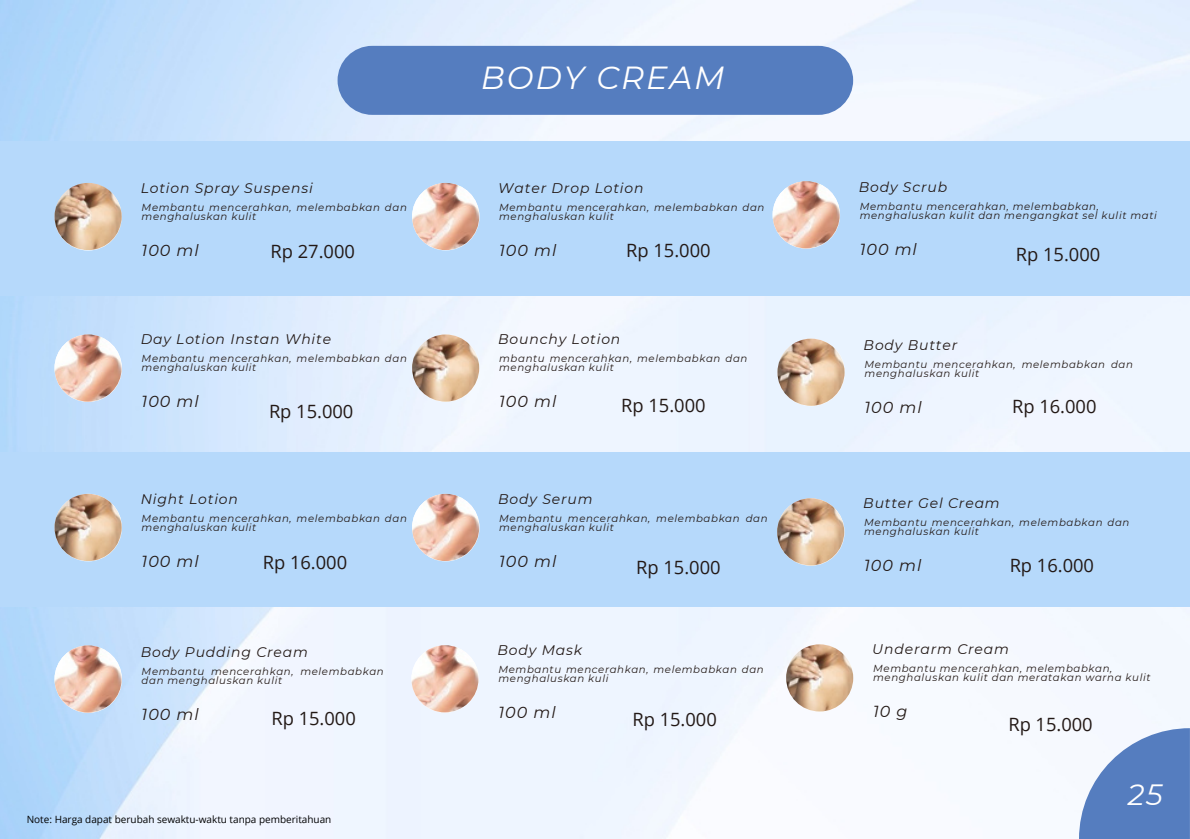
<style>
.page{position:relative;width:1190px;height:839px;background:#fff}
.page>*{position:absolute;margin:0;border:0;box-sizing:border-box;transform-origin:0 0}
.t1{font:italic 31.8px "Montserrat";letter-spacing:.06em;color:#fff}
.t2{font:italic 29.2px "Montserrat";color:#fff}
.t3{font:18.4px "Open Sans";color:#231916}
.t4{font:italic 16px "Montserrat";letter-spacing:.06em;color:#231916}
.t5{font:italic 14px "Montserrat";letter-spacing:.06em;color:#231916}
.t6{font:italic 10.2px/9px "Montserrat";letter-spacing:.06em;color:#231916}
.t7{font:10px "Open Sans";color:#000}
</style>
<div class="page">
<img style="left:0;top:1px;width:1190px;height:837px">
<div style="left:0;top:452px;width:1190px;height:154px;background:#b6d9fb"></div>
<div style="left:0;top:141px;width:1190px;height:155px;background:#b6d9fb"></div>
<div style="left:338px;top:46px;width:515px;height:69px;background:#557dbf;border-radius:35px"></div>
<img style="left:55px;top:183px;width:66px;height:67px;border-radius:50%">
<img style="left:412px;top:183px;width:67px;height:67px;border-radius:50%">
<img style="left:777px;top:498px;width:67px;height:67px;border-radius:50%">
<img style="left:411px;top:645px;width:68px;height:67px;border-radius:50%">
<img style="left:55px;top:334px;width:67px;height:67px;border-radius:50%">
<img style="left:412px;top:334px;width:67px;height:67px;border-radius:50%">
<img style="left:55px;top:494px;width:66px;height:67px;border-radius:50%">
<img style="left:412px;top:494px;width:67px;height:67px;border-radius:50%">
<img style="left:786px;top:644px;width:67px;height:67px;border-radius:50%">
<img style="left:773px;top:181px;width:67px;height:67px;border-radius:50%">
<img style="left:55px;top:645px;width:67px;height:67px;border-radius:50%">
<svg style="left:777px;top:338px;width:68px;height:68px"></svg>
<img style="left:777px;top:338px;width:67px;height:67px;border-radius:50%">
<svg style="left:1079px;top:728px;width:111px;height:110px"></svg>
<p class="t1" style="left:481px;top:58px;width:245px">BODY CREAM</p>
<p class="t5" style="left:141px;top:179px;width:174px">Lotion Spray Suspensi</p>
<p class="t5" style="left:498px;top:179px;width:147px">Water Drop Lotion</p>
<p class="t5" style="left:859px;top:179px;width:90px">Body Scrub</p>
<p class="t6" style="left:142px;top:202px;width:267px">Membantu mencerahkan, melembabkan dan menghaluskan kulit</p>
<p class="t6" style="left:499px;top:202px;width:267px">Membantu mencerahkan, melembabkan dan menghaluskan kulit</p>
<p class="t6" style="left:860px;top:202px;width:299px">Membantu mencerahkan, melembabkan, menghaluskan kulit dan mengangkat sel kulit mati</p>
<p class="t4" style="left:142px;top:240px;width:59px">100 ml</p>
<p class="t3" style="left:271px;top:239px;width:86px">Rp 27.000</p>
<p class="t4" style="left:499px;top:240px;width:59px">100 ml</p>
<p class="t3" style="left:626px;top:237px;width:86px">Rp 15.000</p>
<p class="t4" style="left:860px;top:240px;width:59px">100 ml</p>
<p class="t3" style="left:1016px;top:241px;width:86px">Rp 15.000</p>
<p class="t5" style="left:141px;top:331px;width:192px">Day Lotion Instan White</p>
<p class="t5" style="left:498px;top:331px;width:124px">Bounchy Lotion</p>
<p class="t5" style="left:864px;top:336px;width:95px">Body Butter</p>
<p class="t6" style="left:142px;top:354px;width:267px">Membantu mencerahkan, melembabkan dan menghaluskan kulit</p>
<p class="t6" style="left:499px;top:354px;width:250px">mbantu mencerahkan, melembabkan dan menghaluskan kulit</p>
<p class="t6" style="left:865px;top:359px;width:270px">Membantu mencerahkan, melembabkan dan menghaluskan kulit</p>
<p class="t4" style="left:142px;top:392px;width:59px">100 ml</p>
<p class="t3" style="left:269px;top:398px;width:86px">Rp 15.000</p>
<p class="t4" style="left:499px;top:392px;width:59px">100 ml</p>
<p class="t3" style="left:621px;top:392px;width:86px">Rp 15.000</p>
<p class="t4" style="left:865px;top:397px;width:59px">100 ml</p>
<p class="t3" style="left:1012px;top:393px;width:86px">Rp 16.000</p>
<p class="t5" style="left:141px;top:490px;width:99px">Night Lotion</p>
<p class="t5" style="left:498px;top:490px;width:96px">Body Serum</p>
<p class="t5" style="left:863px;top:494px;width:138px">Butter Gel Cream</p>
<p class="t6" style="left:142px;top:513px;width:267px">Membantu mencerahkan, melembabkan dan menghaluskan kulit</p>
<p class="t6" style="left:499px;top:513px;width:270px">Membantu mencerahkan, melembabkan dan menghaluskan kulit</p>
<p class="t6" style="left:864px;top:518px;width:267px">Membantu mencerahkan, melembabkan dan menghaluskan kulit</p>
<p class="t4" style="left:142px;top:551px;width:59px">100 ml</p>
<p class="t3" style="left:263px;top:549px;width:86px">Rp 16.000</p>
<p class="t4" style="left:499px;top:551px;width:59px">100 ml</p>
<p class="t3" style="left:636px;top:554px;width:86px">Rp 15.000</p>
<p class="t4" style="left:864px;top:555px;width:59px">100 ml</p>
<p class="t3" style="left:1010px;top:552px;width:86px">Rp 16.000</p>
<p class="t5" style="left:141px;top:643px;width:169px">Body Pudding Cream</p>
<p class="t5" style="left:498px;top:641px;width:86px">Body Mask</p>
<p class="t5" style="left:872px;top:640px;width:138px">Underarm Cream</p>
<p class="t6" style="left:142px;top:666px;width:244px">Membantu mencerahkan, melembabkan dan menghaluskan kulit</p>
<p class="t6" style="left:498px;top:665px;width:267px">Membantu mencerahkan, melembabkan dan menghaluskan kuli</p>
<p class="t6" style="left:873px;top:664px;width:279px">Membantu mencerahkan, melembabkan, menghaluskan kulit dan meratakan warna kulit</p>
<p class="t4" style="left:142px;top:704px;width:59px">100 ml</p>
<p class="t4" style="left:499px;top:702px;width:59px">100 ml</p>
<p class="t3" style="left:271px;top:705px;width:86px">Rp 15.000</p>
<p class="t7" style="left:27px;top:812px;width:306px">Note: Harga dapat berubah sewaktu-waktu tanpa pemberitahuan</p>
<p class="t3" style="left:632px;top:706px;width:86px">Rp 15.000</p>
<p class="t4" style="left:873px;top:701px;width:36px">10 g</p>
<p class="t3" style="left:1008px;top:711px;width:86px">Rp 15.000</p>
<p class="t2" style="left:1128px;top:776px;width:36px">25</p>
</div>
